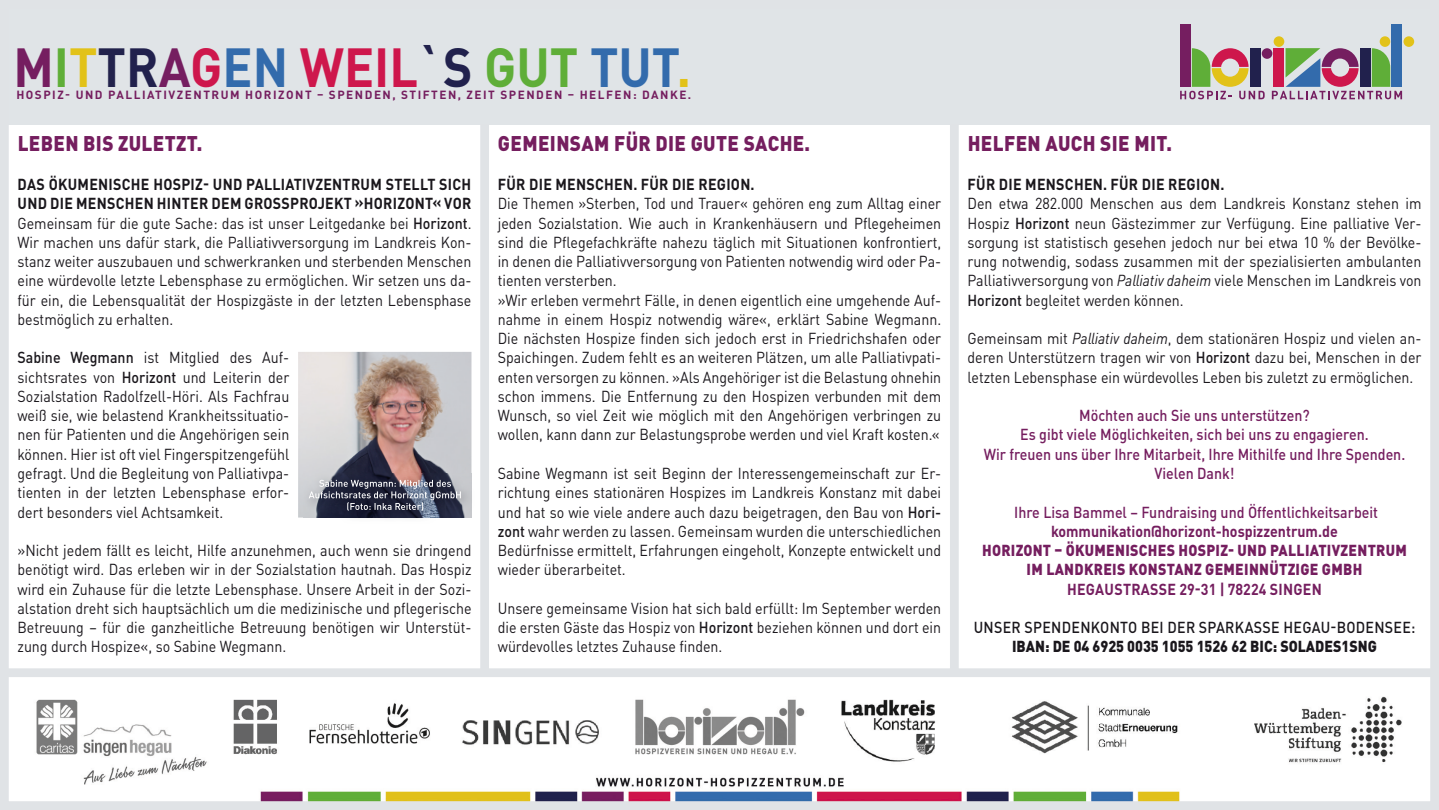
<style>
.page{position:relative;width:1439px;height:810px;background:#fff}
.page>*{position:absolute;margin:0;border:0;box-sizing:border-box;transform-origin:0 0}
.t1{font:700 54.25px "DIN Pro";color:#ce174c;scale:.92 1}
.t2{font:900 21px "DIN Pro";letter-spacing:.02em;color:#751e5f;scale:.9 1}
.t3{font:15.75px/19.2px "DIN Pro";color:#1a171c;text-align:justify;scale:.9 1}
.t4{font:500 15.75px/19.2px "DIN Pro";color:#751e5f;text-align:center;scale:.9 1}
.t5{font:900 15.75px/19.2px "DIN Pro";letter-spacing:.02em;color:#751e5f;text-align:center;scale:.9 1}
.t6{font:700 15.75px "DIN Pro";letter-spacing:.02em;color:#1a171c;scale:.9 1}
.t7{font:500 15.75px "DIN Pro";letter-spacing:.02em;color:#1a171c;scale:.9 1}
.t8{font:900 15.75px "DIN Pro";color:#1a171c;scale:.9 1}
.t9{font:700 15.75px "DIN Pro";color:#751e5f;scale:.9 1}
.t10{font:700 15.75px "DIN Pro";letter-spacing:.02em;color:#751e5f;scale:.9 1}
.t11{font:700 11.72px "DIN Pro";letter-spacing:.13em;color:#751e5f}
.s1{color:#751e60}
.s2{color:#5fae38}
.s3{color:#e2c219}
.s4{color:#22224c}
.s5{color:#21214d}
.s6{color:#336bac}
.s7{font-weight:500}
.s8{font-weight:700}
.s9{font-style:italic}
</style>
<div class="page">
<img style="left:10px;top:676px;width:1419px;height:123px">
<div style="left:0;top:0;width:1439px;height:124px;background:#e0e4e7"></div>
<div style="left:1403px;top:36px;width:11px;height:11px;background:#e2c219;border-radius:50%"></div>
<div style="left:1261px;top:48px;width:11px;height:11px;background:#751e60;border-radius:50%"></div>
<svg style="left:1180px;top:25px;width:84px;height:74px"></svg>
<svg style="left:1271px;top:25px;width:131px;height:74px"></svg>
<div style="left:480px;top:124px;width:9px;height:548px;background:#e0e3e6"></div>
<div style="left:950px;top:124px;width:8px;height:548px;background:#e0e3e6"></div>
<div style="left:0;top:668px;width:1439px;height:8px;background:#e0e3e6"></div>
<div style="left:0;top:0;width:1439px;height:809px;border:9px solid #e0e3e6"></div>
<img style="left:298px;top:352px;width:173px;height:165px">
<img style="left:303px;top:473px;width:169px;height:45px">
<img style="left:303px;top:473px;width:168px;height:44px">
<svg style="left:309px;top:479px;width:152px;height:31px;background:#5f6272"></svg>
<h1 class="t1" style="left:13px;top:22px;width:738px"><span class="s1">M</span><span class="s2">I</span><span class="s3">T</span><span class="s4">T</span><span class="s5">R</span><span class="s1">A</span>G<span class="s6">EN</span> WEIL<span class="s5">`S</span> <span class="s2">GUT</span> <span class="s6">TUT</span><span class="s3">.</span></h1>
<p class="t11" style="left:16px;top:85px;width:676px">HOSPIZ- UND PALLIATIVZENTRUM HORIZONT – SPENDEN, STIFTEN, ZEIT SPENDEN – HELFEN: DANKE.</p>
<h2 class="t2" style="left:498px;top:126px;width:348px">GEMEINSAM FÜR DIE GUTE SACHE.</h2>
<p class="t6" style="left:498px;top:171px;width:287px">FÜR DIE MENSCHEN. FÜR DIE REGION.</p>
<p class="t3" style="left:498px;top:192px;width:494px;text-align:left">Die Themen »Sterben, Tod und Trauer« gehören eng zum Alltag einer jeden Sozialstation. Wie auch in Krankenhäusern und Pflegeheimen sind die Pflegefachkräfte nahezu täglich mit Situationen konfrontiert, in denen die Palliativversorgung von Patienten notwendig wird oder Pa&shy;tienten versterben.<br>»Wir erleben vermehrt Fälle, in denen eigentlich eine umgehende Auf&shy;nahme in einem Hospiz notwendig wäre«, erklärt Sabine Wegmann.<br>Die nächsten Hospize finden sich jedoch erst in Friedrichshafen oder Spaichingen. Zudem fehlt es an weiteren Plätzen, um alle Palliativpati&shy;enten versorgen zu können. »Als Angehöriger ist die Belastung ohnehin schon immens. Die Entfernung zu den Hospizen verbunden mit dem Wunsch, so viel Zeit wie möglich mit den Angehörigen verbringen zu wollen, kann dann zur Belastungsprobe werden und viel Kraft kosten.«</p>
<p class="t3" style="left:498px;top:462px;width:494px">Sabine Wegmann ist seit Beginn der Interessengemeinschaft zur Er&shy;richtung eines stationären Hospizes im Landkreis Konstanz mit dabei und hat so wie viele andere auch dazu beigetragen, den Bau von <span class="s7">Hori&shy;zont</span> wahr werden zu lassen. Gemeinsam wurden die unterschiedlichen Bedürfnisse ermittelt, Erfahrungen eingeholt, Konzepte entwickelt und wieder überarbeitet.</p>
<p class="t3" style="left:498px;top:596px;width:494px">Unsere gemeinsame Vision hat sich bald erfüllt: Im September werden die ersten Gäste das Hospiz von <span class="s7">Horizont</span> beziehen können und dort ein würdevolles letztes Zuhause finden.</p>
<h2 class="t2" style="left:18px;top:126px;width:207px">LEBEN BIS ZULETZT.</h2>
<p class="t3" style="left:18px;top:173px;width:506px"><span class="s8">DAS ÖKUMENISCHE HOSPIZ- UND PALLIATIVZENTRUM STELLT SICH UND DIE MENSCHEN HINTER DEM GROSSPROJEKT »HORIZONT« VOR </span>Gemeinsam für die gute Sache: das ist unser Leitgedanke bei <span class="s7">Horizont</span>.<br>Wir machen uns dafür stark, die Palliativversorgung im Landkreis Kon&shy;stanz weiter auszubauen und schwerkranken und sterbenden Menschen eine würdevolle letzte Lebensphase zu ermöglichen. Wir setzen uns da&shy;für ein, die Lebensqualität der Hospizgäste in der letzten Lebensphase bestmöglich zu erhalten.</p>
<p class="t3" style="left:18px;top:346px;width:303px"><span class="s7">Sabine Wegmann</span> ist Mitglied des Auf&shy;sichtsrates von <span class="s7">Horizont</span> und Leiterin der Sozialstation Radolfzell-Höri. Als Fachfrau weiß sie, wie belastend Krankheitssituatio&shy;nen für Patienten und die Angehörigen sein können. Hier ist oft viel Fingerspitzengefühl gefragt. Und die Begleitung von Palliativpa&shy;tienten in der letzten Lebensphase erfor&shy;dert besonders viel Achtsamkeit.</p>
<p class="t3" style="left:18px;top:539px;width:506px">»Nicht jedem fällt es leicht, Hilfe anzunehmen, auch wenn sie dringend benötigt wird. Das erleben wir in der Sozialstation hautnah. Das Hospiz wird ein Zuhause für die letzte Lebensphase. Unsere Arbeit in der Sozi&shy;alstation dreht sich hauptsächlich um die medizinische und pflegerische Betreuung – für die ganzheitliche Betreuung benötigen wir Unterstüt&shy;zung durch Hospize«, so Sabine Wegmann.</p>
<h2 class="t2" style="left:967px;top:126px;width:228px">HELFEN AUCH SIE MIT.</h2>
<p class="t6" style="left:967px;top:171px;width:287px">FÜR DIE MENSCHEN. FÜR DIE REGION.</p>
<p class="t3" style="left:967px;top:192px;width:506px">Den etwa 282.000 Menschen aus dem Landkreis Konstanz stehen im Hospiz <span class="s7">Horizont</span> neun Gästezimmer zur Verfügung. Eine palliative Ver&shy;sorgung ist statistisch gesehen jedoch nur bei etwa 10 % der Bevölke&shy;rung notwendig, sodass zusammen mit der spezialisierten ambulanten Palliativversorgung von <span class="s9">Palliativ daheim</span> viele Menschen im Landkreis von <span class="s7">Horizont</span> begleitet werden können.</p>
<p class="t3" style="left:967px;top:327px;width:506px">Gemeinsam mit <span class="s9">Palliativ daheim</span>, dem stationären Hospiz und vielen an&shy;deren Unterstützern tragen wir von <span class="s7">Horizont</span> dazu bei, Menschen in der letzten Lebensphase ein würdevolles Leben bis zuletzt zu ermöglichen.</p>
<p class="t4" style="left:983px;top:404px;width:470px">Möchten auch Sie uns unterstützen?<br>Es gibt viele Möglichkeiten, sich bei uns zu engagieren.<br>Wir freuen uns über Ihre Mitarbeit, Ihre Mithilfe und Ihre Spenden.<br>Vielen Dank!</p>
<p class="t4" style="left:1014px;top:500px;width:406px">Ihre Lisa Bammel – Fundraising und Öffentlichkeitsarbeit</p>
<p class="t9" style="left:1051px;top:517px;width:320px">kommunikation@horizont-hospizzentrum.de</p>
<p class="t5" style="left:982px;top:538px;width:473px">HORIZONT – ÖKUMENISCHES HOSPIZ- UND PALLIATIVZENTRUM<br>IM LANDKREIS KONSTANZ GEMEINNÜTZIGE GMBH</p>
<p class="t10" style="left:1067px;top:575px;width:285px">HEGAUSTRASSE 29-31 | 78224 SINGEN</p>
<p class="t7" style="left:973px;top:614px;width:492px">UNSER SPENDENKONTO BEI DER SPARKASSE HEGAU-BODENSEE:</p>
<p class="t8" style="left:1012px;top:632px;width:407px">IBAN: DE 04 6925 0035 1055 1526 62 BIC: SOLADES1SNG</p>
</div>
